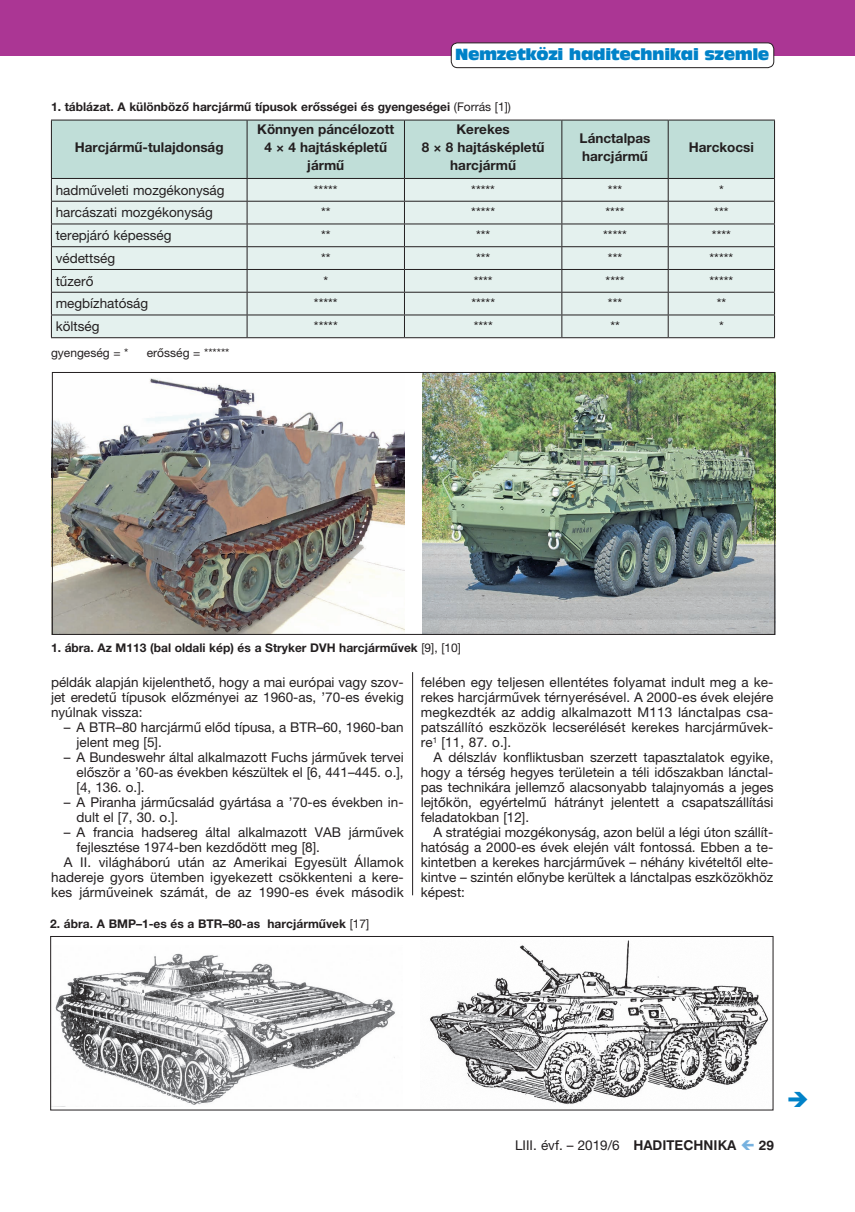
<style>
.page{position:relative;width:855px;height:1212px;background:#fff}
.page>*{position:absolute;margin:0;border:0;box-sizing:border-box;transform-origin:0 0}
.t1{font:15px "Antique Olive Compact";letter-spacing:-.02em;color:#0082c8}
.t2{font:13.5px/15px "Helvetica Neue LT Pro";color:#231f20;text-align:justify}
.t3{font:700 13.5px/18px "Helvetica Neue LT Pro";color:#231f20;text-align:center}
.t4{font:13.5px "Swiss 721 HU Bold";color:#231f20}
.t5{font:700 12px "Helvetica Neue LT Pro";color:#231f20}
.t6{font:12px "Helvetica Neue LT Pro";color:#231f20}
.s1{font-weight:400}
.s2{font-family:"Swiss 721 HU Bold"}
</style>
<div class="page">
<hr style="left:0;top:55px;width:855px;height:1px;background:#231f20">
<div style="left:0;top:0;width:855px;height:55px;background:#ab3694"></div>
<div style="left:451px;top:43px;width:322px;height:25px;background:#fff;border-radius:6px"></div>
<div style="left:451px;top:43px;width:323px;height:25px;border:1px solid #231f20;border-radius:6px"></div>
<img style="left:423px;top:374px;width:350px;height:259px">
<img style="left:54px;top:378px;width:350px;height:255px">
<div style="left:52px;top:372px;width:723px;height:263px;border:1px solid #231f20"></div>
<img style="left:55px;top:953px;width:340px;height:152px">
<img style="left:430px;top:940px;width:338px;height:165px">
<div style="left:50px;top:936px;width:723px;height:174px;border:1px solid #231f20"></div>
<div style="left:52px;top:121px;width:722px;height:57px;background:#c0ded8"></div>
<div style="left:52px;top:179px;width:722px;height:158px;background:#e4f1ee"></div>
<hr style="left:247px;top:120px;width:1px;height:58px;background:#231f20">
<hr style="left:404px;top:120px;width:1px;height:58px;background:#231f20">
<hr style="left:561px;top:120px;width:1px;height:58px;background:#231f20">
<hr style="left:668px;top:120px;width:1px;height:58px;background:#231f20">
<hr style="left:51px;top:201px;width:196px;height:1px;background:#231f20">
<hr style="left:247px;top:201px;width:157px;height:1px;background:#231f20">
<hr style="left:404px;top:201px;width:158px;height:1px;background:#231f20">
<hr style="left:562px;top:201px;width:106px;height:1px;background:#231f20">
<hr style="left:668px;top:201px;width:107px;height:1px;background:#231f20">
<hr style="left:51px;top:224px;width:196px;height:1px;background:#231f20">
<hr style="left:247px;top:224px;width:157px;height:1px;background:#231f20">
<hr style="left:404px;top:224px;width:158px;height:1px;background:#231f20">
<hr style="left:562px;top:224px;width:106px;height:1px;background:#231f20">
<hr style="left:668px;top:224px;width:107px;height:1px;background:#231f20">
<hr style="left:51px;top:246px;width:196px;height:1px;background:#231f20">
<hr style="left:247px;top:246px;width:157px;height:1px;background:#231f20">
<hr style="left:404px;top:246px;width:158px;height:1px;background:#231f20">
<hr style="left:562px;top:246px;width:106px;height:1px;background:#231f20">
<hr style="left:668px;top:246px;width:107px;height:1px;background:#231f20">
<hr style="left:51px;top:269px;width:196px;height:1px;background:#231f20">
<hr style="left:247px;top:269px;width:157px;height:1px;background:#231f20">
<hr style="left:404px;top:269px;width:158px;height:1px;background:#231f20">
<hr style="left:562px;top:269px;width:106px;height:1px;background:#231f20">
<hr style="left:668px;top:269px;width:107px;height:1px;background:#231f20">
<hr style="left:51px;top:292px;width:196px;height:1px;background:#231f20">
<hr style="left:247px;top:292px;width:157px;height:1px;background:#231f20">
<hr style="left:404px;top:292px;width:158px;height:1px;background:#231f20">
<hr style="left:562px;top:292px;width:106px;height:1px;background:#231f20">
<hr style="left:668px;top:292px;width:107px;height:1px;background:#231f20">
<hr style="left:51px;top:315px;width:196px;height:1px;background:#231f20">
<hr style="left:247px;top:315px;width:157px;height:1px;background:#231f20">
<svg style="left:247px;top:179px;width:1px;height:158px"></svg>
<hr style="left:404px;top:315px;width:158px;height:1px;background:#231f20">
<svg style="left:404px;top:179px;width:1px;height:158px"></svg>
<hr style="left:562px;top:315px;width:106px;height:1px;background:#231f20">
<svg style="left:561px;top:179px;width:1px;height:158px"></svg>
<hr style="left:668px;top:315px;width:107px;height:1px;background:#231f20">
<svg style="left:668px;top:179px;width:1px;height:158px"></svg>
<svg style="left:51px;top:179px;width:1px;height:158px"></svg>
<svg style="left:774px;top:179px;width:1px;height:158px"></svg>
<hr style="left:51px;top:337px;width:196px;height:1px;background:#231f20">
<hr style="left:247px;top:337px;width:157px;height:1px;background:#231f20">
<hr style="left:404px;top:337px;width:158px;height:1px;background:#231f20">
<hr style="left:562px;top:337px;width:106px;height:1px;background:#231f20">
<hr style="left:668px;top:337px;width:107px;height:1px;background:#231f20">
<hr style="left:51px;top:120px;width:196px;height:1px;background:#231f20">
<hr style="left:51px;top:120px;width:1px;height:58px;background:#231f20">
<hr style="left:247px;top:120px;width:157px;height:1px;background:#231f20">
<hr style="left:404px;top:120px;width:158px;height:1px;background:#231f20">
<hr style="left:562px;top:120px;width:106px;height:1px;background:#231f20">
<hr style="left:668px;top:120px;width:107px;height:1px;background:#231f20">
<hr style="left:774px;top:120px;width:1px;height:58px;background:#231f20">
<hr style="left:51px;top:178px;width:196px;height:1px;background:#231f20">
<hr style="left:247px;top:178px;width:157px;height:1px;background:#231f20">
<hr style="left:404px;top:178px;width:158px;height:1px;background:#231f20">
<hr style="left:562px;top:178px;width:106px;height:1px;background:#231f20">
<hr style="left:668px;top:178px;width:107px;height:1px;background:#231f20">
<hr style="left:412px;top:672px;width:1px;height:223px;background:#231f20">
<p class="t1" style="left:455px;top:44px;width:316px">Nemzetközi haditechnikai szemle</p>
<p class="t5" style="left:51px;top:99px;width:461px">1. táblázat. A különböző harcjármű típusok erősségei és gyengeségei <span class="s1">(Forrás [1])</span></p>
<p class="t3" style="left:75px;top:138px;width:150px">Harcjármű-tulajdonság</p>
<p class="t3" style="left:257px;top:120px;width:138px">Könnyen páncélozott<br>4 × 4 hajtásképletű jármű</p>
<p class="t3" style="left:422px;top:120px;width:124px">Kerekes<br>8 × 8 hajtásképletű harcjármű</p>
<p class="t3" style="left:579px;top:129px;width:72px;text-align:left">Lánctalpas harcjármű</p>
<p class="t3" style="left:688px;top:138px;width:67px">Harckocsi</p>
<p class="t2" style="left:56px;top:182px;width:170px">hadműveleti mozgékonyság</p>
<p class="t2" style="left:314px;top:182px;width:25px">*****</p>
<p class="t2" style="left:471px;top:182px;width:25px">*****</p>
<p class="t2" style="left:608px;top:182px;width:16px">***</p>
<p class="t2" style="left:719px;top:182px;width:6px">*</p>
<p class="t2" style="left:56px;top:205px;width:159px">harcászati mozgékonyság</p>
<p class="t2" style="left:321px;top:205px;width:11px">**</p>
<p class="t2" style="left:471px;top:205px;width:25px">*****</p>
<p class="t2" style="left:605px;top:205px;width:21px">****</p>
<p class="t2" style="left:714px;top:205px;width:16px">***</p>
<p class="t2" style="left:56px;top:228px;width:117px">terepjáró képesség</p>
<p class="t2" style="left:321px;top:228px;width:11px">**</p>
<p class="t2" style="left:476px;top:228px;width:16px">***</p>
<p class="t2" style="left:603px;top:228px;width:25px">*****</p>
<p class="t2" style="left:712px;top:228px;width:21px">****</p>
<p class="t2" style="left:56px;top:250px;width:61px">védettség</p>
<p class="t2" style="left:321px;top:250px;width:11px">**</p>
<p class="t2" style="left:476px;top:250px;width:16px">***</p>
<p class="t2" style="left:608px;top:250px;width:16px">***</p>
<p class="t2" style="left:709px;top:250px;width:25px">*****</p>
<p class="t2" style="left:56px;top:273px;width:39px">tűzerő</p>
<p class="t2" style="left:323px;top:273px;width:6px">*</p>
<p class="t2" style="left:474px;top:273px;width:21px">****</p>
<p class="t2" style="left:605px;top:273px;width:21px">****</p>
<p class="t2" style="left:709px;top:273px;width:25px">*****</p>
<p class="t2" style="left:56px;top:296px;width:94px">megbízhatóság</p>
<p class="t2" style="left:314px;top:296px;width:25px">*****</p>
<p class="t2" style="left:471px;top:296px;width:25px">*****</p>
<p class="t2" style="left:608px;top:296px;width:16px">***</p>
<p class="t2" style="left:716px;top:296px;width:11px">**</p>
<p class="t2" style="left:56px;top:319px;width:45px">költség</p>
<p class="t2" style="left:314px;top:319px;width:25px">*****</p>
<p class="t2" style="left:474px;top:319px;width:21px">****</p>
<p class="t2" style="left:610px;top:319px;width:11px">**</p>
<p class="t2" style="left:719px;top:319px;width:6px">*</p>
<p class="t6" style="left:51px;top:346px;width:79px">gyengeség = *</p>
<p class="t6" style="left:147px;top:346px;width:84px">erősség = ******</p>
<p class="t5" style="left:51px;top:640px;width:411px">1. ábra. Az M113 (bal oldali kép) és a Stryker DVH harcjárművek <span class="s1">[9], [10]</span></p>
<p class="t2" style="left:51px;top:675px;width:354px">példák alapján kijelenthető, hogy a mai európai vagy szov&shy;jet eredetű típusok előzményei az 1960-as, ’70-es évekig nyúlnak vissza:</p>
<p class="t2" style="left:77px;top:720px;width:329px;text-indent:-13px">– A BTR–80 harcjármű előd típusa, a BTR–60, 1960-ban jelent meg [5].</p>
<p class="t2" style="left:77px;top:750px;width:329px;text-indent:-13px">– A Bundeswehr által alkalmazott Fuchs járművek tervei először a ’60-as években készültek el [6, 441–445. o.], [4, 136. o.].</p>
<p class="t2" style="left:77px;top:795px;width:329px;text-indent:-13px">– A Piranha járműcsalád gyártása a ’70-es években in&shy;dult el [7, 30. o.].</p>
<p class="t2" style="left:64px;top:825px;width:341px">– A francia hadsereg által alkalmazott VAB járművek</p>
<p class="t2" style="left:77px;top:840px;width:245px">fejlesztése 1974-ben kezdődött meg [8].</p>
<p class="t2" style="left:64px;top:855px;width:341px">A II. világháború után az Amerikai Egyesült Államok</p>
<p class="t2" style="left:51px;top:870px;width:354px">hadereje gyors ütemben igyekezett csökkenteni a kere-</p>
<p class="t2" style="left:51px;top:885px;width:354px">kes járműveinek számát, de az 1990-es évek második</p>
<p class="t5" style="left:50px;top:916px;width:320px">2. ábra. A BMP–1-es és a BTR–80-as harcjárművek <span class="s1">[17]</span></p>
<p class="t2" style="left:421px;top:675px;width:354px">felében egy teljesen ellentétes folyamat indult meg a ke&shy;rekes harcjárművek térnyerésével. A 2000-es évek elejére megkezdték az addig alkalmazott M113 lánctalpas csa&shy;patszállító eszközök lecserélését kerekes harcjárművek&shy;re<sup>1</sup> [11, 87. o.].</p>
<p class="t2" style="left:421px;top:750px;width:354px;text-indent:13px">A délszláv konfliktusban szerzett tapasztalatok egyike, hogy a térség hegyes területein a téli időszakban lánctal&shy;pas technikára jellemző alacsonyabb talajnyomás a jeges lejtőkön, egyértelmű hátrányt jelentett a csapatszállítási feladatokban [12].</p>
<p class="t2" style="left:421px;top:825px;width:354px;text-indent:13px">A stratégiai mozgékonyság, azon belül a légi úton szállít&shy;hatóság a 2000-es évek elején vált fontossá. Ebben a te&shy;kintetben a kerekes harcjárművek – néhány kivételtől elte&shy;kintve – szintén előnybe kerültek a lánctalpas eszközökhöz képest:</p>
<p class="t2" style="left:515px;top:1137px;width:223px">LIII. évf. – 2019/6 <span class="s2">HADITECHNIKA</span></p>
<p class="t4" style="left:759px;top:1137px;width:17px">29</p>
</div>
